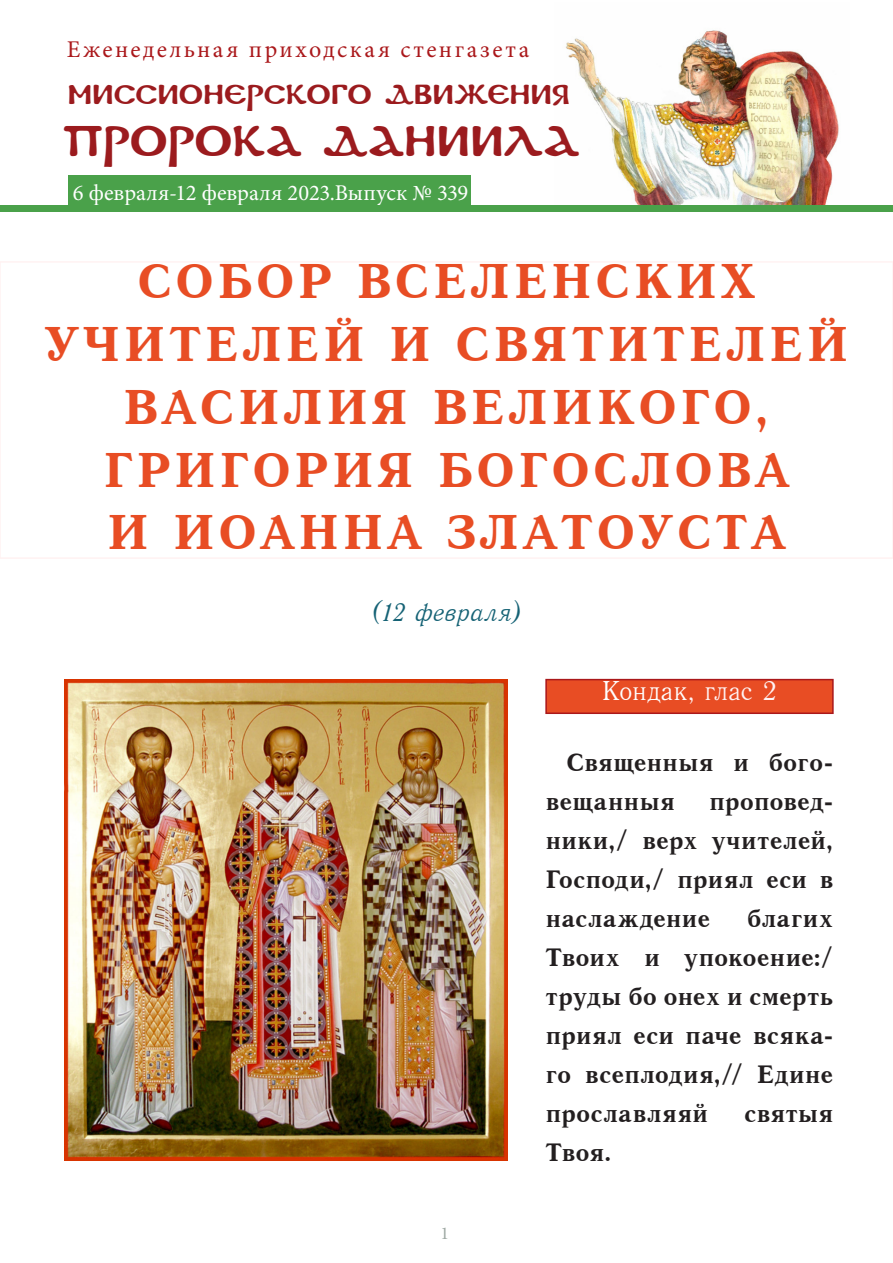
<style>
.page{position:relative;width:893px;height:1263px;background:#fff}
.page>*{position:absolute;margin:0;border:0;box-sizing:border-box;transform-origin:0 0}
.Название{font:49.5px "Quant Antiqua C Bold";letter-spacing:.07em;color:#e84d24}
.t1{font:42px "DS Coptic";letter-spacing:.005em;color:#9b1b1e}
.t2{font:27px "DS Coptic";letter-spacing:.005em;color:#9b1b1e}
.Тропарь_белый{font:27px "Antiqua";letter-spacing:-.01em;color:#fff}
._2__Основной_текст{font:25.5px/39px "Quant Antiqua C Bold";letter-spacing:-.01em;color:#231f20;text-align:justify}
.Курсив_число_святого{font:25.5px "Quant Antiqua C Italic";letter-spacing:-.015em;color:#156275}
.t3{font:24px "Minion Pro";letter-spacing:.105em;color:#aa181b}
.t4{font:22.5px "Minion Pro";color:#fff}
.t5{font:18px "Minion Pro";color:#9fa9a4}
.s1{color:#fff2f2}
</style>
<div class="page">
<img style="left:555px;top:30px;width:295px;height:176px">
<div style="left:68px;top:175px;width:403px;height:34px;background:#4aa14a"></div>
<div style="left:0;top:261px;width:893px;height:298px;border:2px solid #fff2f2"></div>
<div style="left:0;top:206px;width:893px;height:6px;background:#4aa14a"></div>
<div style="left:546px;top:680px;width:287px;height:33px;background:#e84d24"></div>
<div style="left:545px;top:679px;width:289px;height:35px;border:2px solid #aa181b"></div>
<img style="left:64px;top:679px;width:443px;height:481px">
<p class="t3" style="left:67px;top:33px;width:464px">Еженедельная приходская стенгазета</p>
<p class="t2" style="left:68px;top:77px;width:504px">Миссионерского движения</p>
<p class="t1" style="left:62px;top:113px;width:519px">ПРОРОКА ДАНИИЛА</p>
<p class="t4" style="left:73px;top:178px;width:397px">6 февраля-12 февраля 2023.Выпуск № 339</p>
<p class="Название" style="left:137px;top:255px;width:620px">СОБОР ВСЕЛЕНСКИХ</p>
<p class="Название" style="left:44px;top:318px;width:806px">УЧИТЕЛЕЙ И СВЯТИТЕЛЕЙ</p>
<p class="Название" style="left:123px;top:380px;width:648px">ВАСИЛИЯ ВЕЛИКОГО,</p>
<p class="Название" style="left:103px;top:443px;width:688px">ГРИГОРИЯ БОГОСЛОВА</p>
<p class="Название" style="left:107px;top:506px;width:680px">И ИОАННА ЗЛАТОУСТА</p>
<p class="Курсив_число_святого" style="left:370px;top:598px;width:155px">(12 февраля)</p>
<p class="Тропарь_белый" style="left:602px;top:676px;width:176px">Кондак<span class="s1">, глас 2</span></p>
<p class="_2__Основной_текст" style="left:545px;top:743px;width:290px;text-indent:21px">Священныя и бого&shy;вещанныя</p>
<p class="_2__Основной_текст" style="left:545px;top:782px;width:290px;text-indent:164px">проповед&shy;ники,/ верх учителей, Господи,/ приял еси в наслаждение</p>
<p class="_2__Основной_текст" style="left:545px;top:899px;width:290px;text-indent:201px">благих Твоих и упокоение:/ труды бо онех и смерть приял еси паче всяка&shy;го всеплодия,// Едине прославляяй</p>
<p class="_2__Основной_текст" style="left:744px;top:1094px;width:91px">святыя</p>
<p class="_2__Основной_текст" style="left:545px;top:1133px;width:68px">Твоя.</p>
<p class="t5" style="left:440px;top:1221px;width:10px">1</p>
</div>
